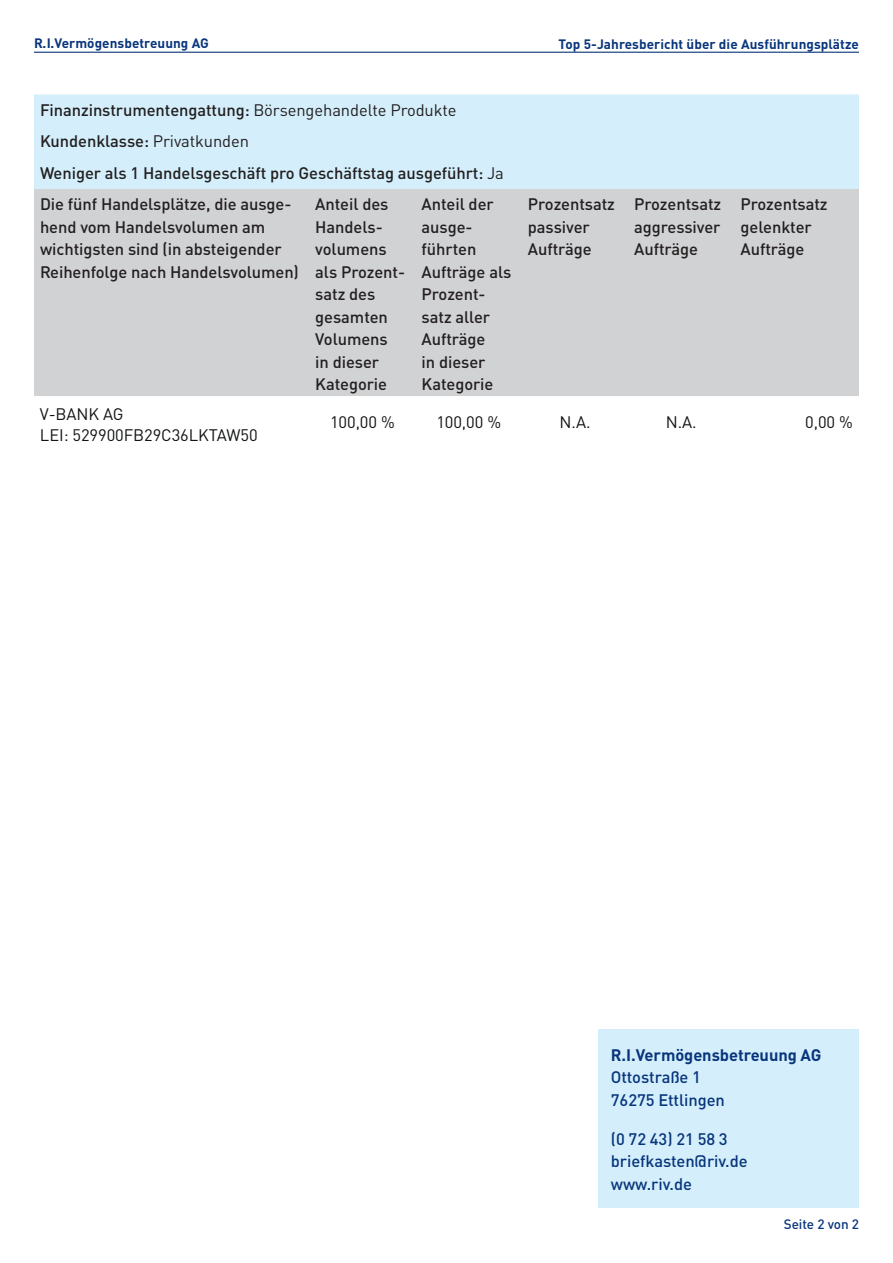
<style>
.page{position:relative;width:893px;height:1263px;background:#fff}
.page>*{position:absolute;margin:0;border:0;box-sizing:border-box;transform-origin:0 0}
.t1{font:500 16.5px/22.5px "DINOT";letter-spacing:-.005em;color:#231f20}
.t2{font:500 16.5px/22.5px "DINOT";letter-spacing:-.005em;color:#08357c}
.t3{font:16.5px/21px "DINOT";letter-spacing:-.005em;color:#111314}
.t4{font:700 16.5px "DINOT";letter-spacing:-.005em;color:#08357c}
.t5{font:700 13.5px "DINOT";letter-spacing:.005em;color:#08357c}
.t6{font:500 13.5px "DINOT";letter-spacing:-.005em;color:#08357c}
.s1{font-weight:400}
</style>
<div class="page">
<div style="left:598px;top:1029px;width:261px;height:179px;background:#d4effb"></div>
<div style="left:34px;top:94px;width:825px;height:95px;background:#d4effb"></div>
<div style="left:34px;top:189px;width:825px;height:207px;background:#d1d2d4"></div>
<hr style="left:34px;top:52px;width:825px;height:1px;background:#08357c">
<p class="t5" style="left:34px;top:32px;width:177px">R.I.Vermögensbetreuung AG</p>
<p class="t5" style="left:559px;top:33px;width:302px">Top 5-Jahresbericht über die Ausführungsplätze</p>
<p class="t1" style="left:40px;top:92px;width:465px;line-height:31.5px">Finanzinstrumentengattung: <span class="s1">Börsengehandelte Produkte </span>Kundenklasse: <span class="s1">Privatkunden<br></span>Weniger als 1 Handelsgeschäft pro Geschäftstag ausgeführt: <span class="s1">Ja </span>Die fünf Handelsplätze, die ausge-</p>
<p class="t1" style="left:40px;top:214px;width:260px">hend vom Handelsvolumen am wichtigsten sind (in absteigender<br>Reihenfolge nach Handelsvolumen)</p>
<p class="t1" style="left:315px;top:191px;width:91px">Anteil des<br>Handels&shy;volumens als Prozent&shy;satz des gesamten<br>Volumens in dieser<br>Kategorie</p>
<p class="t1" style="left:422px;top:191px;width:91px">Anteil der ausge&shy;führten<br>Aufträge als<br>Prozent&shy;satz aller<br>Aufträge<br>in dieser<br>Kategorie</p>
<p class="t1" style="left:528px;top:191px;width:89px">Prozentsatz passiver<br>Aufträge</p>
<p class="t1" style="left:634px;top:191px;width:89px;text-align:justify">Prozentsatz aggressiver Aufträge</p>
<p class="t1" style="left:740px;top:191px;width:89px">Prozentsatz gelenkter<br>Aufträge</p>
<p class="t3" style="left:40px;top:402px;width:219px">V-BANK AG<br>LEI: 529900FB29C36LKTAW50</p>
<p class="t3" style="left:330px;top:411px;width:66px">100,00 %</p>
<p class="t3" style="left:436px;top:411px;width:66px">100,00 %</p>
<p class="t3" style="left:560px;top:411px;width:32px">N.A.</p>
<p class="t3" style="left:666px;top:411px;width:32px">N.A.</p>
<p class="t3" style="left:805px;top:411px;width:49px">0,00 %</p>
<p class="t4" style="left:611px;top:1042px;width:212px">R.I.Vermögensbetreuung AG</p>
<p class="t2" style="left:611px;top:1064px;width:116px">Ottostraße 1<br>76275 Ettlingen</p>
<p class="t2" style="left:611px;top:1126px;width:138px">(0 72 43) 21 58 3 briefkasten@riv.de www.riv.de</p>
<p class="t6" style="left:784px;top:1213px;width:77px">Seite 2 von 2</p>
</div>
